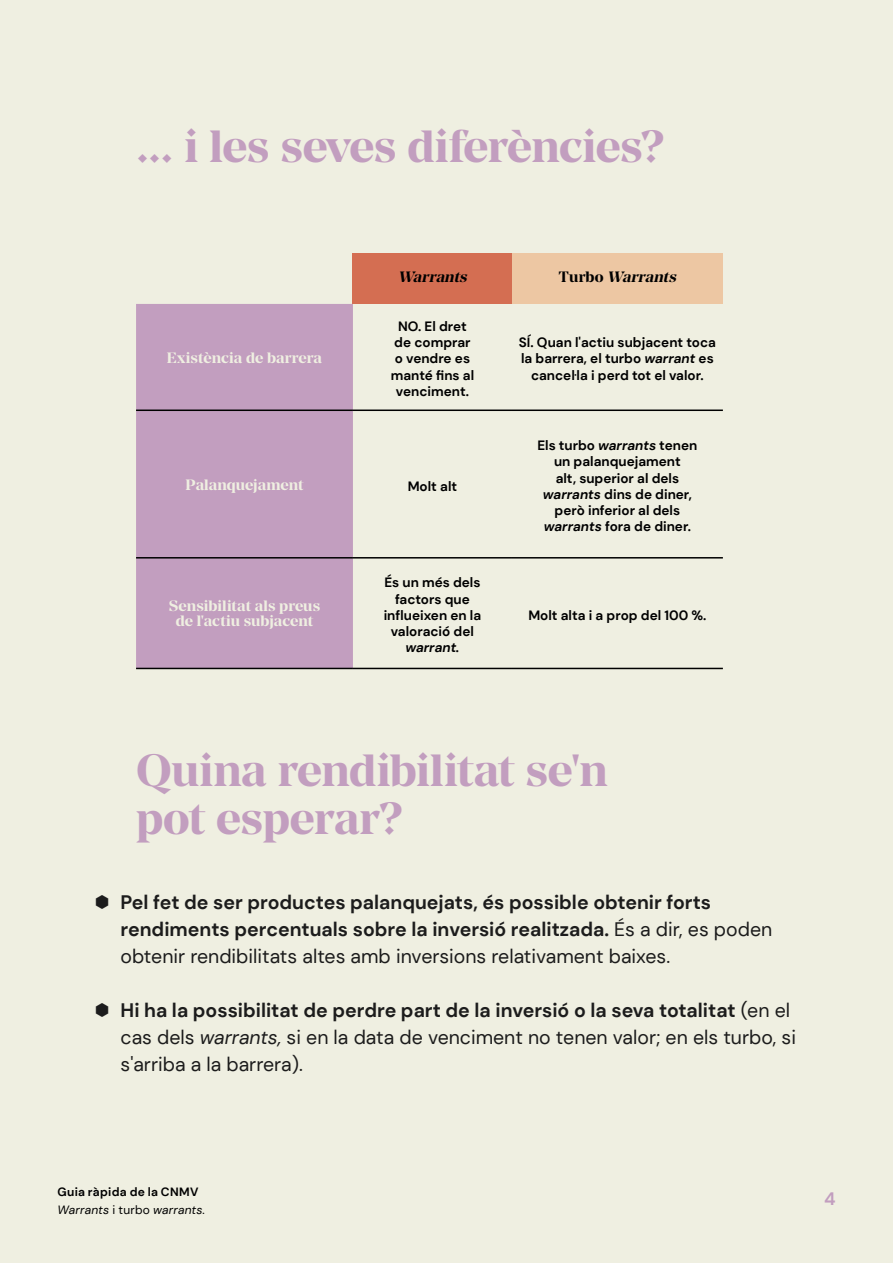
<style>
.page{position:relative;width:893px;height:1263px;background:#efefe1}
.page>*{position:absolute;margin:0;border:0;box-sizing:border-box;transform-origin:0 0}
.t1{font:700 45px/48px "Manier";letter-spacing:-.01em;color:#c29ebf}
.t2{font:700 19.5px/27px "DM Sans";color:#1c1c1c}
.t3{font:19.5px/27px "DM Sans";color:#1c1c1c}
.t4{font:700 18px "DM Sans";color:#c29ebf}
.t5{font:700 15px/15px "Manier";color:#efefe1;text-align:center}
.t6{font:italic 700 15px "Manier";color:#000}
.t7{font:700 13.5px/16.2px "DM Sans";color:#000;text-align:center}
.t8{font:italic 700 13.5px "DM Sans";color:#000}
.t9{font:700 12px/17.7px "DM Sans";letter-spacing:.025em;color:#000}
.s1{font-style:normal}
.s2{font-style:italic}
.s3{font-weight:400}
.s4{font-weight:700}
.s5{font-weight:400;font-style:italic}
</style>
<div class="page">
<div style="left:353px;top:253px;width:159px;height:51px;background:#d46e52"></div>
<div style="left:512px;top:253px;width:211px;height:51px;background:#edc7a3"></div>
<div style="left:136px;top:304px;width:217px;height:364px;background:#c29ebf"></div>
<hr style="left:353px;top:557px;width:159px;height:1px;background:#000">
<hr style="left:353px;top:668px;width:159px;height:1px;background:#000">
<hr style="left:136px;top:409px;width:217px;height:2px;background:#000">
<hr style="left:353px;top:409px;width:159px;height:2px;background:#000">
<hr style="left:136px;top:557px;width:217px;height:1px;background:#000">
<hr style="left:136px;top:668px;width:217px;height:1px;background:#000">
<hr style="left:512px;top:409px;width:211px;height:2px;background:#000">
<hr style="left:512px;top:557px;width:211px;height:1px;background:#000">
<hr style="left:512px;top:668px;width:211px;height:1px;background:#000">
<svg style="left:96px;top:895px;width:12px;height:14px"></svg>
<svg style="left:96px;top:1003px;width:12px;height:14px"></svg>
<h1 class="t1" style="left:136px;top:123px;width:529px">... i les seves diferències?</h1>
<p class="t5" style="left:167px;top:350px;width:157px">Existència de barrera</p>
<p class="t6" style="left:398px;top:268px;width:74px">Warrants</p>
<p class="t6" style="left:559px;top:268px;width:122px"><span class="s1">T u r b o</span> Warrants</p>
<p class="t7" style="left:391px;top:318px;width:85px">NO. El dret de comprar o vendre es manté fins al venciment.</p>
<p class="t7" style="left:519px;top:334px;width:199px">SÍ. Quan l'actiu subjacent toca la barrera, el turbo <span class="s2">warrant</span> es cancel·la i perd tot el valor.</p>
<p class="t5" style="left:185px;top:477px;width:119px">Palanquejament</p>
<p class="t7" style="left:408px;top:478px;width:51px">Molt alt</p>
<p class="t5" style="left:169px;top:599px;width:153px">Sensibilitat als preus de l'actiu subjacent</p>
<p class="t7" style="left:384px;top:575px;width:99px">És un més dels factors que influeixen en la valoració del</p>
<p class="t8" style="left:405px;top:639px;width:56px">warrant.</p>
<p class="t7" style="left:537px;top:437px;width:161px">Els turbo <span class="s2">warrants</span> tenen un palanquejament<br>alt, superior al dels <span class="s2">warrants</span> dins de diner, però inferior al dels <span class="s2">warrants</span> fora de diner.</p>
<p class="t7" style="left:528px;top:607px;width:180px">Molt alta i a prop del 100 %.</p>
<h1 class="t1" style="left:136px;top:747px;width:473px">Quina rendibilitat se'n pot esperar?</h1>
<h2 class="t2" style="left:121px;top:889px;width:653px">Pel fet de ser productes palanquejats, és possible obtenir forts rendiments percentuals sobre la inversió realitzada. <span class="s3">És a dir, es poden obtenir rendibilitats altes amb inversions relativament baixes.</span></h2>
<h2 class="t3" style="left:121px;top:997px;width:677px"><span class="s4">Hi ha la possibilitat de perdre part de la inversió o la seva totalitat</span> (en el cas dels <span class="s2">warrants,</span> si en la data de venciment no tenen valor; en els turbo, si s'arriba a la barrera).</h2>
<p class="t9" style="left:57px;top:1183px;width:149px">Guia ràpida de la CNMV<br><span class="s5">Warrants</span> <span class="s3">i turbo</span> <span class="s5">warrants.</span></p>
<h3 class="t4" style="left:824px;top:1188px;width:13px">4</h3>
</div>
